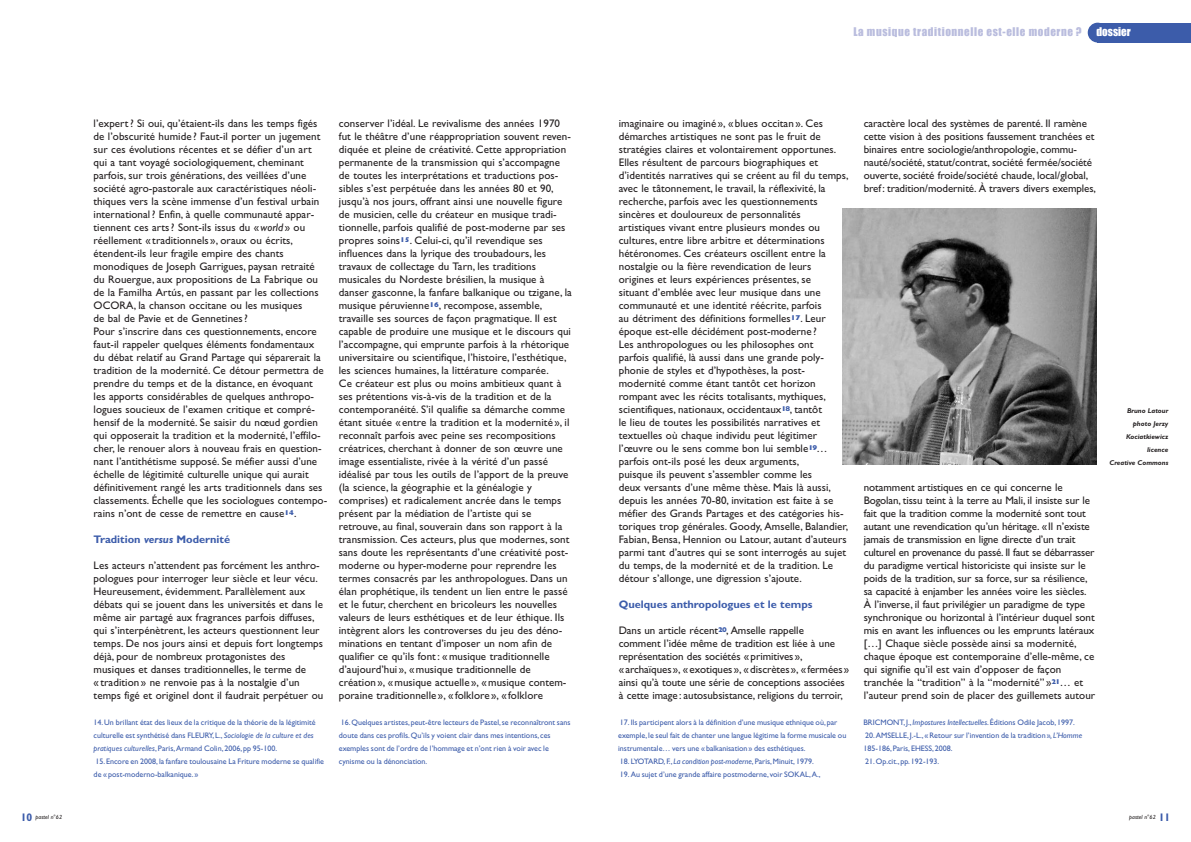
<style>
.page{position:relative;width:1191px;height:842px;background:#fff}
.page>*{position:absolute;margin:0;border:0;box-sizing:border-box;transform-origin:0 0}
.t1{font:11px/13px "Gill Sans";letter-spacing:.005em;color:#231f20}
.t2{font:700 11px "Gill Sans";color:#3c5caa}
.t3{font:11px "Impact";letter-spacing:.055em;color:#babdde}
.t4{font:11px "Impact";color:#fff}
.t5{font:8px/13px "Gill Sans";color:#3c5caa}
.t6{font:italic 700 7px/13px "Gill Sans";color:#231f20;text-align:right}
.t7{font:italic 6px "Gill Sans";color:#231f20}
.s1{font-weight:700;font-style:normal;font-stretch:condensed;font-size:11px;color:#3c5caa}
.s2{font-style:italic}
</style>
<div class="page">
<div style="left:1097px;top:23px;width:94px;height:20px;background:#3c5caa"></div>
<div style="left:1087px;top:23px;width:20px;height:20px;background:#3c5caa;border-radius:50%"></div>
<img style="left:842px;top:208px;width:254px;height:257px">
<p class="t3" style="left:853px;top:25px;width:230px">La musique traditionnelle est-elle moderne ?</p>
<p class="t4" style="left:1096px;top:25px;width:36px">dossier</p>
<p class="t7" style="left:21px;top:815px;width:43px"><span class="s1">10</span> pastel n°62</p>
<p class="t1" style="left:94px;top:118px;width:235px">l’expert? Si oui, qu’étaient-ils dans les temps figés de l’obscurité humide ? Faut-il porter un jugement sur ces évolutions récentes et se défier d’un art qui a tant voyagé sociologiquement, cheminant parfois, sur trois générations, des veillées d’une société agro-pastorale aux caractéristiques néoli&shy;thiques vers la scène immense d’un festival urbain international? Enfin, à quelle communauté appar&shy;tiennent ces arts? Sont-ils issus du «<span class="s2">world</span> » ou réellement « traditionnels », oraux ou écrits, étendent-ils leur fragile empire des chants monodiques de Joseph Garrigues, paysan retraité du Rouergue, aux propositions de La Fabrique ou de la Familha Artús, en passant par les collections OCORA, la chanson occitane ou les musiques<br>de bal de Pavie et de Gennetines?<br>Pour s’inscrire dans ces questionnements, encore faut-il rappeler quelques éléments fondamentaux du débat relatif au Grand Partage qui séparerait la tradition de la modernité. Ce détour permettra de prendre du temps et de la distance, en évoquant les apports considérables de quelques anthropo&shy;logues soucieux de l’examen critique et compré&shy;hensif de la modernité. Se saisir du nœud gordien qui opposerait la tradition et la modernité, l’effilo&shy;cher, le renouer alors à nouveau frais en question&shy;nant l’antithétisme supposé. Se méfier aussi d’une échelle de légitimité culturelle unique qui aurait définitivement rangé les arts traditionnels dans ses classements. Échelle que les sociologues contempo&shy;rains n’ont de cesse de remettre en cause<sup>14</sup>.</p>
<p class="t2" style="left:94px;top:535px;width:138px">Tradition <span class="s2">versus</span> Modernité</p>
<p class="t1" style="left:94px;top:560px;width:231px">Les acteurs n’attendent pas forcément les anthro&shy;pologues pour interroger leur siècle et leur vécu.<br>Heureusement, évidemment. Parallèlement aux débats qui se jouent dans les universités et dans le même air partagé aux fragrances parfois diffuses, qui s’interpénètrent, les acteurs questionnent leur temps. De nos jours ainsi et depuis fort longtemps déjà, pour de nombreux protagonistes des musiques et danses traditionnelles, le terme de<br>« tradition » ne renvoie pas à la nostalgie d’un temps figé et originel dont il faudrait perpétuer ou</p>
<p class="t1" style="left:339px;top:118px;width:235px">conserver l’idéal. Le revivalisme des années 1970 fut le théâtre d’une réappropriation souvent reven&shy;diquée et pleine de créativité. Cette appropriation permanente de la transmission qui s’accompagne de toutes les interprétations et traductions pos&shy;sibles s’est perpétuée dans les années 80 et 90, jusqu’à nos jours, offrant ainsi une nouvelle figure de musicien, celle du créateur en musique tradi&shy;tionnelle, parfois qualifié de post-moderne par ses propres soins<sup>15</sup>. Celui-ci, qu’il revendique ses influences dans la lyrique des troubadours, les travaux de collectage du Tarn, les traditions musicales du Nordeste brésilien, la musique à danser gasconne, la fanfare balkanique ou tzigane, la musique péruvienne<sup>16</sup>, recompose, assemble, travaille ses sources de façon pragmatique. Il est capable de produire une musique et le discours qui l’accompagne, qui emprunte parfois à la rhétorique universitaire ou scientifique, l’histoire, l’esthétique, les sciences humaines, la littérature comparée.<br>Ce créateur est plus ou moins ambitieux quant à ses prétentions vis-à-vis de la tradition et de la contemporanéité. S’il qualifie sa démarche comme étant située « entre la tradition et la modernité », il reconnaît parfois avec peine ses recompositions créatrices, cherchant à donner de son œuvre une image essentialiste, rivée à la vérité d’un passé idéalisé par tous les outils de l’apport de la preuve (la science, la géographie et la généalogie y comprises) et radicalement ancrée dans le temps présent par la médiation de l’artiste qui se retrouve, au final, souverain dans son rapport à la transmission. Ces acteurs, plus que modernes, sont sans doute les représentants d’une créativité post&shy;moderne ou hyper-moderne pour reprendre les termes consacrés par les anthropologues. Dans un élan prophétique, ils tendent un lien entre le passé et le futur, cherchent en bricoleurs les nouvelles valeurs de leurs esthétiques et de leur éthique. Ils intègrent alors les controverses du jeu des déno&shy;minations en tentant d’imposer un nom afin de qualifier ce qu’ils font: «musique traditionnelle d’aujourd’hui », «musique traditionnelle de<br>création », «musique actuelle », «musique contem&shy;poraine traditionnelle », « folklore », « folklore</p>
<p class="t1" style="left:619px;top:118px;width:231px">imaginaire ou imaginé », « blues occitan ». Ces démarches artistiques ne sont pas le fruit de stratégies claires et volontairement opportunes.<br>Elles résultent de parcours biographiques et d’identités narratives qui se créent au fil du temps, avec le tâtonnement, le travail, la réflexivité, la recherche, parfois avec les questionnements sincères et douloureux de personnalités artistiques vivant entre plusieurs mondes ou cultures, entre libre arbitre et déterminations hétéronomes. Ces créateurs oscillent entre la nostalgie ou la fière revendication de leurs origines et leurs expériences présentes, se<br>situant d’emblée avec leur musique dans une communauté et une identité réécrite, parfois<br>au détriment des définitions formelles<sup>17</sup>. Leur époque est-elle décidément post-moderne ?<br>Les anthropologues ou les philosophes ont<br>parfois qualifié, là aussi dans une grande poly&shy;phonie de styles et d’hypothèses, la post&shy;modernité comme étant tantôt cet horizon rompant avec les récits totalisants, mythiques, scientifiques, nationaux, occidentaux<sup>18</sup>, tantôt<br>le lieu de toutes les possibilités narratives et textuelles où chaque individu peut légitimer l’œuvre ou le sens comme bon lui semble<sup>19</sup>… parfois ont-ils posé les deux arguments,<br>puisque ils peuvent s’assembler comme les<br>deux versants d’une même thèse. Mais là aussi, depuis les années 70-80, invitation est faite à se méfier des Grands Partages et des catégories his&shy;toriques trop générales. Goody, Amselle, Balandier, Fabian, Bensa, Hennion ou Latour, autant d’auteurs parmi tant d’autres qui se sont interrogés au sujet du temps, de la modernité et de la tradition. Le détour s’allonge, une digression s’ajoute.</p>
<p class="t2" style="left:619px;top:600px;width:195px">Quelques anthropologues et le temps</p>
<p class="t1" style="left:619px;top:625px;width:232px">Dans un article récent<sup>20</sup>, Amselle rappelle<br>comment l’idée même de tradition est liée à une représentation des sociétés «primitives», «archaïques», «exotiques», «discrètes», «fermées» ainsi qu’à toute une série de conceptions associées à cette image: autosubsistance, religions du terroir,</p>
<p class="t1" style="left:863px;top:118px;width:234px">caractère local des systèmes de parenté. Il ramène cette vision à des positions faussement tranchées et binaires entre sociologie/anthropologie, commu&shy;nauté/société, statut/contrat, société fermée/société ouverte, société froide/société chaude, local/global, bref: tradition/modernité. À travers divers exemples,</p>
<p class="t1" style="left:863px;top:482px;width:233px">notamment artistiques en ce qui concerne le Bogolan, tissu teint à la terre au Mali, il insiste sur le fait que la tradition comme la modernité sont tout autant une revendication qu’un héritage. «Il n’existe jamais de transmission en ligne directe d’un trait culturel en provenance du passé. Il faut se débarrasser du paradigme vertical historiciste qui insiste sur le poids de la tradition, sur sa force, sur sa résilience, sa capacité à enjamber les années voire les siècles.<br>À l’inverse, il faut privilégier un paradigme de type synchronique ou horizontal à l’intérieur duquel sont mis en avant les influences ou les emprunts latéraux […] Chaque siècle possède ainsi sa modernité, chaque époque est contemporaine d’elle-même, ce qui signifie qu’il est vain d’opposer de façon tranchée la “tradition” à la “modernité” »<sup>21</sup>… et l’auteur prend soin de placer des guillemets autour</p>
<p class="t5" style="left:94px;top:717px;width:232px">14.Un brillant état des lieux de la critique de la théorie de la légitimité culturelle est synthétisé dans FLEURY,L., <span class="s2">Sociologie de la culture et des pratiques culturelles</span>,Paris,Armand Colin,2006,pp 95-100.<br>15.Encore en 2008, la fanfare toulousaine La Friture moderne se qualifie de «post-moderno-balkanique. »</p>
<p class="t5" style="left:339px;top:717px;width:233px">16.Quelques artistes,peut-être lecteurs de Pastel,se reconnaîtront sans doute dans ces profils.Qu’ils y voient clair dans mes intentions, ces exemples sont de l’ordre de l’hommage et n’ont rien à voir avec le cynisme ou la dénonciation.</p>
<p class="t5" style="left:618px;top:717px;width:230px">17.Ils participent alors à la définition d’une musique ethnique où,par exemple, le seul fait de chanter une langue légitime la forme musicale ou instrumentale… vers une «balkanisation» des esthétiques.<br>18.LYOTARD, F., <span class="s2">La condition post-moderne</span>,Paris,Minuit,1979.<br>19.Au sujet d’une grande affaire postmoderne, voir SOKAL,A.,</p>
<p class="t5" style="left:863px;top:717px;width:220px">BRICMONT,J., <span class="s2">Impostures Intellectuelles</span>.Éditions Odile Jacob,1997.<br>20.AMSELLE,J.-L.,«Retour sur l’invention de la tradition »<span class="s2">, L’Homme </span>185-186,Paris,EHESS,2008.<br>21.Op.cit.,pp.192-193.</p>
<p class="t6" style="left:1109px;top:405px;width:60px">Bruno Latour photo Jerzy<br>Kociatkiewicz licence<br>Creative Commons</p>
<p class="t7" style="left:1129px;top:815px;width:42px">pastel n°62 <span class="s1">11</span></p>
</div>
